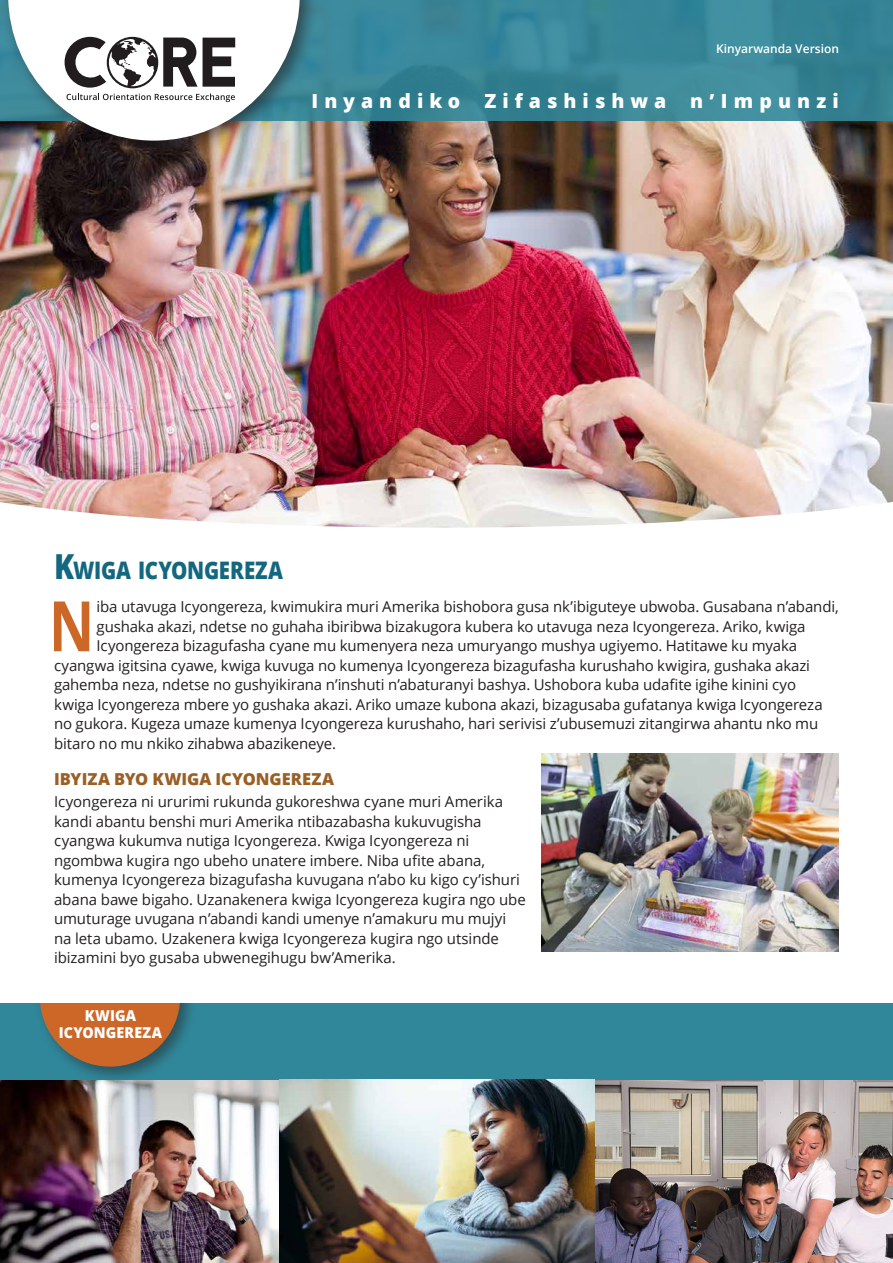
<style>
.page{position:relative;width:893px;height:1263px;background:#fff}
.page>*{position:absolute;margin:0;border:0;box-sizing:border-box;transform-origin:0 0}
.t1{font:700 69.6px "Open Sans";color:#cc6728;scale:.8 1}
.t2{font:800 24.15px "Open Sans";letter-spacing:-.01em;color:#13677e;scale:.85 1}
.t3{font:800 19.5px "Open Sans";letter-spacing:.31em;color:#fff}
.t4{font:800 16.5px "Open Sans";color:#995f25}
.t5{font:15px/19.5px "Open Sans";letter-spacing:-.005em;color:#231f20}
.t6{font:800 15px/16.5px "Open Sans";letter-spacing:.01em;color:#fff;text-align:center;scale:.95 1}
.t7{font:600 12px "Open Sans";color:#fff}
.s1{font-size:34.5px}
</style>
<div class="page">
<img style="left:0;top:121px;width:893px;height:407px">
<div style="left:0;top:0;width:893px;height:121px;background:#378698"></div>
<div style="left:0;top:0;width:319px;height:159px;background:#231f20;opacity:.6"></div>
<svg style="left:8px;top:0;width:292px;height:141px;background:#bfc6c7"></svg>
<img style="left:0;top:1080px;width:279px;height:183px">
<img style="left:594px;top:1080px;width:299px;height:183px">
<div style="left:0;top:1003px;width:893px;height:77px;background:#30879a"></div>
<div style="left:34px;top:1003px;width:164px;height:77px;background:#231f20;opacity:.5"></div>
<svg style="left:40px;top:1003px;width:140px;height:64px;background:#a66a3e"></svg>
<img style="left:542px;top:753px;width:297px;height:198px">
<img style="left:279px;top:1080px;width:315px;height:183px">
<p class="t7" style="left:716px;top:40px;width:124px">Kinyarwanda Version</p>
<h3 class="t3" style="left:311px;top:86px;width:529px">Inyandiko Zifashishwa n’Impunzi</h3>
<h2 class="t2" style="left:54px;top:552px;width:271px"><span class="s1">K</span>WIGA ICYONGEREZA</h2>
<h1 class="t1" style="left:49px;top:577px;width:58px">N</h1>
<p class="t5" style="left:97px;top:597px;width:744px">iba utavuga Icyongereza, kwimukira muri Amerika bishobora gusa nk’ibiguteye ubwoba. Gusabana n’abandi,</p>
<p class="t5" style="left:97px;top:616px;width:710px">gushaka akazi, ndetse no guhaha ibiribwa bizakugora kubera ko utavuga neza Icyongereza. Ariko, kwiga</p>
<p class="t5" style="left:97px;top:636px;width:702px">Icyongereza bizagufasha cyane mu kumenyera neza umuryango mushya ugiyemo. Hatitawe ku myaka</p>
<p class="t5" style="left:54px;top:655px;width:757px">cyangwa igitsina cyawe, kwiga kuvuga no kumenya Icyongereza bizagufasha kurushaho kwigira, gushaka akazi</p>
<p class="t5" style="left:54px;top:675px;width:744px">gahemba neza, ndetse no gushyikirana n’inshuti n’abaturanyi bashya. Ushobora kuba udafite igihe kinini cyo</p>
<p class="t5" style="left:54px;top:694px;width:770px">kwiga Icyongereza mbere yo gushaka akazi. Ariko umaze kubona akazi, bizagusaba gufatanya kwiga Icyongereza</p>
<p class="t5" style="left:54px;top:714px;width:766px">no gukora. Kugeza umaze kumenya Icyongereza kurushaho, hari serivisi z’ubusemuzi zitangirwa ahantu nko mu</p>
<p class="t5" style="left:54px;top:733px;width:284px">bitaro no mu nkiko zihabwa abazikeneye.</p>
<p class="t4" style="left:54px;top:766px;width:282px">IBYIZA BYO KWIGA ICYONGEREZA</p>
<p class="t5" style="left:54px;top:792px;width:473px">Icyongereza ni ururimi rukunda gukoreshwa cyane muri Amerika kandi abantu benshi muri Amerika ntibazabasha kukuvugisha cyangwa kukumva nutiga Icyongereza. Kwiga Icyongereza ni ngombwa kugira ngo ubeho unatere imbere. Niba ufite abana, kumenya Icyongereza bizagufasha kuvugana n’abo ku kigo cy’ishuri abana bawe bigaho. Uzanakenera kwiga Icyongereza kugira ngo ube umuturage uvugana n’abandi kandi umenye n’amakuru mu mujyi na leta ubamo. Uzakenera kwiga Icyongereza kugira ngo utsinde ibizamini byo gusaba ubwenegihugu bw’Amerika.</p>
<p class="t6" style="left:59px;top:1007px;width:110px">KWIGA<br>ICYONGEREZA</p>
</div>
